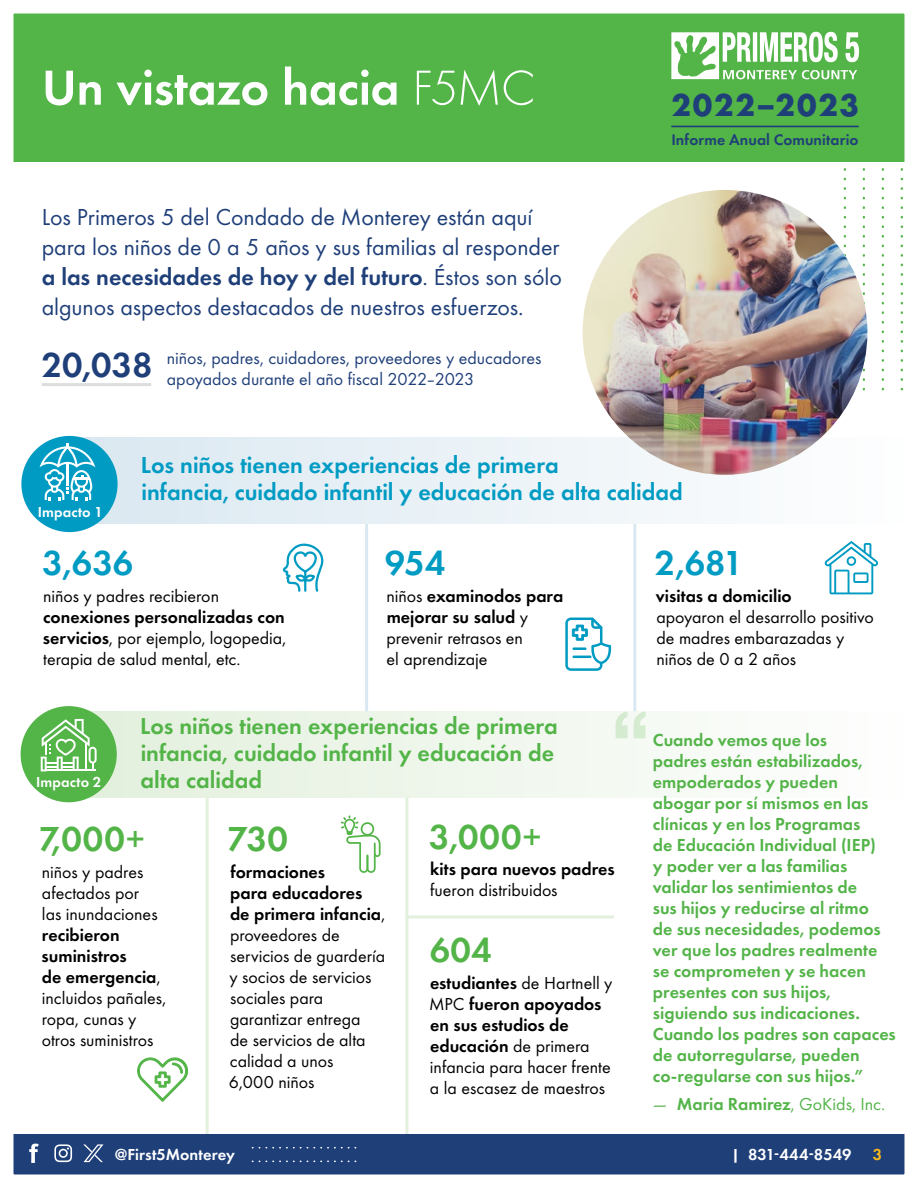
<style>
.page{position:relative;width:918px;height:1188px;background:#fff}
.page>*{position:absolute;margin:0;border:0;box-sizing:border-box;transform-origin:0 0}
.t1{font:700 84.3px "Helvetica Neue LT Pro";color:#53b448}
.t2{font:600 51px "Function Pro";letter-spacing:-.005em;color:#fff}
.t3{font:600 36px "Function Pro";letter-spacing:.02em;color:#53b448}
.t4{font:600 36px "Function Pro";letter-spacing:-.01em;color:#009bc3}
.t5{font:700 32.55px "Function Pro";letter-spacing:.05em;color:#1f3f79}
.t6{font:24px/30px "Function Pro";letter-spacing:-.005em;color:#1f3f79}
.t7{font:600 24px/27px "Function Pro";color:#009bc3}
.t8{font:600 24px/27px "Function Pro";color:#53b448}
.t9{font:18px/21px "Function Pro";color:#000}
.t10{font:600 18px/21px "Futura PT";color:#53b448}
.t11{font:18px/21px "Function Pro";letter-spacing:-.005em;color:#1f3f79}
.t12{font:600 18px "Function Pro";color:#000}
.t13{font:18px "Futura PT";color:#53b448}
.t14{font:600 16.5px "Function Pro";letter-spacing:.005em;color:#fff}
.t15{font:600 16.5px "Function Pro";color:#fdba19}
.t16{font:600 15.9px "Function Pro";letter-spacing:.005em;color:#1f3f79}
.t17{font:600 15px "Function Pro";letter-spacing:.01em;color:#fff}
.s1{font-weight:300}
.s2{font-weight:600}
.s3{font-weight:600;font-size:36px}
</style>
<div class="page">
<div style="left:67px;top:711px;width:849px;height:86px;background:linear-gradient(to right,#e2efdc,#fff)"></div>
<hr style="left:633px;top:524px;width:3px;height:187px;background:#dae8f1">
<hr style="left:365px;top:524px;width:3px;height:187px;background:#dae8f1">
<div style="left:63px;top:438px;width:855px;height:86px;background:linear-gradient(to right,#d9e7f0,#fefefe)"></div>
<div style="left:21px;top:436px;width:97px;height:96px;background:#009bc3;border-radius:50%"></div>
<svg style="left:40px;top:443px;width:55px;height:57px"></svg>
<svg style="left:283px;top:543px;width:41px;height:49px"></svg>
<svg style="left:824px;top:541px;width:54px;height:53px"></svg>
<svg style="left:901px;top:168px;width:2px;height:223px"></svg>
<svg style="left:882px;top:168px;width:2px;height:223px"></svg>
<svg style="left:863px;top:168px;width:2px;height:223px"></svg>
<svg style="left:844px;top:168px;width:2px;height:89px"></svg>
<div style="left:0;top:0;width:916px;height:162px;background:#53b448"></div>
<hr style="left:42px;top:383px;width:109px;height:3px;background:#dcddde">
<hr style="left:671px;top:126px;width:188px;height:1px;background:#1f3f79">
<img style="left:583px;top:190px;width:284px;height:285px;border-radius:142px">
<hr style="left:405px;top:797px;width:3px;height:337px;background:#e3f0dd">
<hr style="left:206px;top:797px;width:3px;height:337px;background:#e3f0dd">
<hr style="left:405px;top:915px;width:209px;height:3px;background:#e3f0dd">
<div style="left:21px;top:706px;width:96px;height:96px;background:#53b448;border-radius:50%"></div>
<svg style="left:41px;top:719px;width:56px;height:52px"></svg>
<svg style="left:137px;top:1058px;width:51px;height:44px"></svg>
<svg style="left:341px;top:815px;width:40px;height:58px"></svg>
<svg style="left:565px;top:618px;width:46px;height:53px"></svg>
<svg style="left:671px;top:32px;width:188px;height:48px"></svg>
<div style="left:0;top:1134px;width:918px;height:54px;background:#1f3f79"></div>
<svg style="left:251px;top:1147px;width:106px;height:2px"></svg>
<svg style="left:251px;top:1161px;width:106px;height:1px"></svg>
<svg style="left:83px;top:1144px;width:21px;height:18px"></svg>
<svg style="left:29px;top:1144px;width:10px;height:19px"></svg>
<svg style="left:54px;top:1144px;width:18px;height:18px"></svg>
<div style="left:0;top:0;width:918px;height:1188px;border:14px solid #fff"></div>
<h2 class="t2" style="left:42px;top:57px;width:495px">Un vistazo hacia <span class="s1">F5MC</span></h2>
<h3 class="t6" style="left:42px;top:203px;width:522px">Los Primeros 5 del Condado de Monterey están aquí para los niños de 0 a 5 años y sus familias al responder <span class="s2">a las necesidades de hoy y del futuro</span>. Éstos son sólo algunos aspectos destacados de nuestros esfuerzos.</h3>
<p class="t11" style="left:167px;top:347px;width:376px;text-indent:-125px"><span class="s3">20,038</span> niños, padres, cuidadores, proveedores y educadores apoyados durante el año fiscal 2022–2023</p>
<h3 class="t5" style="left:671px;top:86px;width:189px">2022–2023</h3>
<p class="t16" style="left:671px;top:130px;width:189px">Informe Anual Comunitario</p>
<p class="t17" style="left:38px;top:502px;width:67px">Impacto 1</p>
<h3 class="t7" style="left:141px;top:452px;width:543px">Los niños tienen experiencias de primera<br>infancia, cuidado infantil y educación de alta calidad</h3>
<h3 class="t4" style="left:42px;top:542px;width:92px">3,636</h3>
<p class="t9" style="left:43px;top:585px;width:177px">niños y padres recibieron</p>
<p class="t9" style="left:43px;top:606px;width:245px;text-align:justify"><span class="s2">conexiones personalizadas con servicios</span>, por ejemplo, logopedia, terapia de salud mental, etc.</p>
<h3 class="t4" style="left:385px;top:542px;width:62px">954</h3>
<p class="t9" style="left:387px;top:585px;width:178px">niños <span class="s2">examinodos para mejorar su salud</span> y prevenir retrasos en<br>el aprendizaje</p>
<h3 class="t4" style="left:655px;top:542px;width:90px">2,681</h3>
<p class="t12" style="left:656px;top:585px;width:137px">visitas a domicilio</p>
<p class="t9" style="left:656px;top:606px;width:219px">apoyaron el desarrollo positivo de madres embarazadas y niños de 0 a 2 años</p>
<h1 class="t1" style="left:611px;top:689px;width:41px">“</h1>
<h3 class="t8" style="left:140px;top:712px;width:419px">Los niños tienen experiencias de primera infancia, cuidado infantil y educación de alta calidad</h3>
<h3 class="t3" style="left:39px;top:818px;width:108px">7,000+</h3>
<p class="t9" style="left:42px;top:861px;width:117px">niños y padres afectados por las inundaciones</p>
<p class="t9" style="left:42px;top:924px;width:126px"><span class="s2">recibieron suministros<br>de emergencia</span>, incluidos pañales, ropa, cunas y otros suministros</p>
<p class="t10" style="left:653px;top:730px;width:245px">Cuando vemos que los<br>padres están estabilizados, empoderados y pueden abogar por sí mismos en las clínicas y en los Programas<br>de Educación Individual (IEP)<br>y poder ver a las familias validar los sentimientos de<br>sus hijos y reducirse al ritmo<br>de sus necesidades, podemos ver que los padres realmente se comprometen y se hacen presentes con sus hijos, siguiendo sus indicaciones.<br>Cuando los padres son capaces de autorregularse, pueden co-regularse con sus hijos.”</p>
<p class="t13" style="left:653px;top:1093px;width:234px">— <span class="s2">Maria Ramirez</span>, GoKids, Inc.</p>
<p class="t17" style="left:36px;top:773px;width:67px">Impacto 2</p>
<h3 class="t3" style="left:429px;top:815px;width:114px">3,000+</h3>
<p class="t12" style="left:430px;top:858px;width:186px">kits para nuevos padres</p>
<p class="t9" style="left:430px;top:879px;width:129px">fueron distribuidos</p>
<h3 class="t3" style="left:227px;top:818px;width:62px">730</h3>
<p class="t9" style="left:229px;top:861px;width:158px"><span class="s2">formaciones<br>para educadores<br>de primera infancia</span>, proveedores de servicios de guardería y socios de servicios sociales para garantizar entrega<br>de servicios de alta calidad a unos<br>6,000 niños</p>
<h3 class="t3" style="left:430px;top:928px;width:63px">604</h3>
<p class="t9" style="left:429px;top:972px;width:185px"><span class="s2">estudiantes</span> de Hartnell y<br>MPC <span class="s2">fueron apoyados en sus estudios de educación</span> de primera infancia para hacer frente a la escasez de maestros</p>
<p class="t14" style="left:115px;top:1144px;width:122px">@First5Monterey</p>
<p class="t14" style="left:732px;top:1144px;width:121px">| 831-444-8549</p>
<p class="t15" style="left:873px;top:1144px;width:11px">3</p>
</div>
